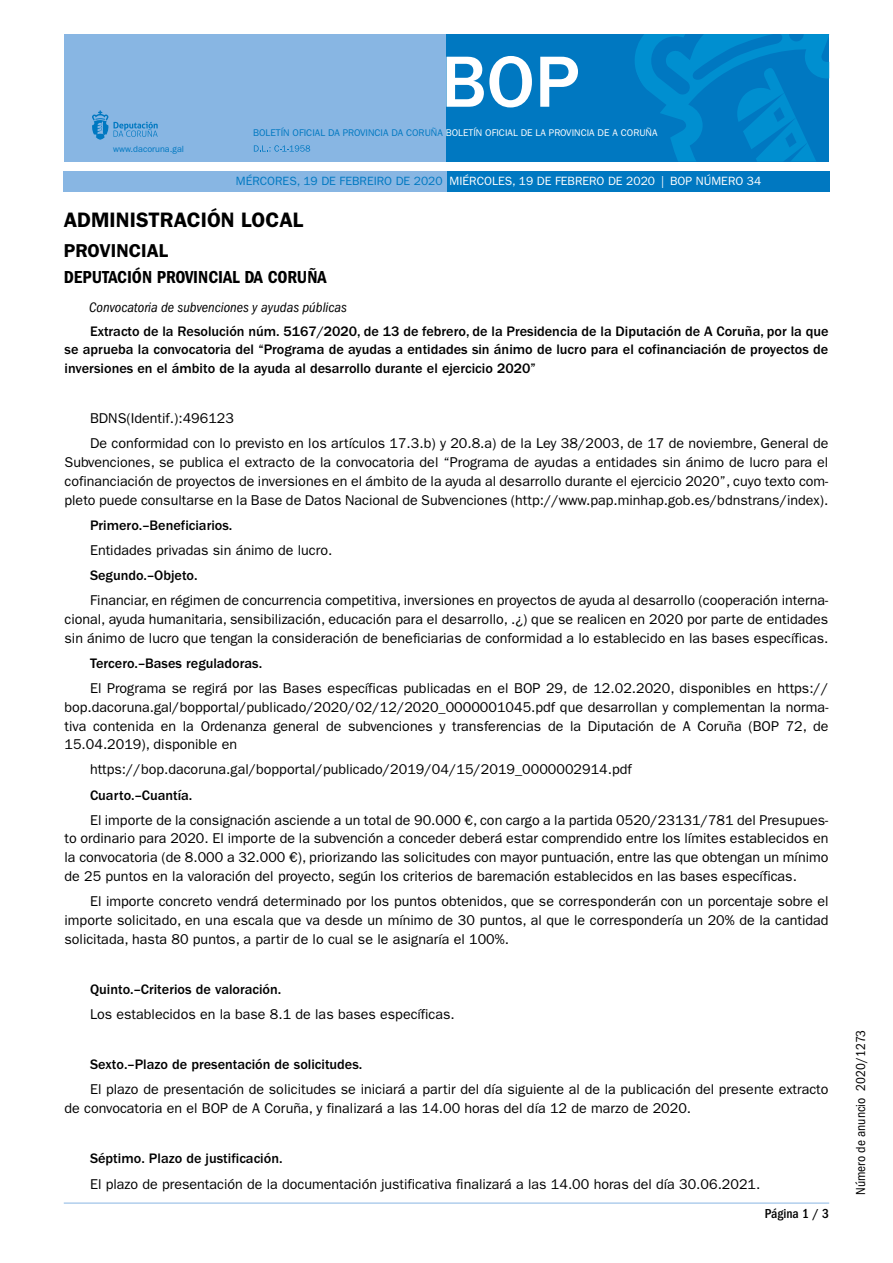
<style>
.page{position:relative;width:893px;height:1263px;background:#fff}
.page>*{position:absolute;margin:0;border:0;box-sizing:border-box;transform-origin:0 0}
.t1{font:500 75px "ITC Franklin Gothic Std";color:#fff}
.t2{font:600 21px "ITC Franklin Gothic Std";color:#000}
.t3{font:600 18.75px "ITC Franklin Gothic Std";color:#000}
.t4{font:18px "ITC Franklin Gothic Std Dm Cd";color:#000}
.t5{font:14.25px/18.8px "ITC Franklin Gothic Std";color:#000;text-align:justify}
.t6{font:500 14.25px/18.8px "ITC Franklin Gothic Std";color:#000;text-align:justify}
.t7{font:italic condensed 14.25px "ITC Franklin Gothic Std";color:#000}
.t8{font:condensed 13.5px "ITC Franklin Gothic Std";color:#000}
.t9{font:500 condensed 13.5px "ITC Franklin Gothic Std";color:#000}
.t10{font:12px "ITC Franklin Gothic Std";color:#fff}
.t11{font:9.75px "ITC Franklin Gothic Std";color:#fff}
.t12{font:9px "ITC Franklin Gothic Std";color:#0078c1}
.s1{color:#0078c1}
</style>
<div class="page">
<div style="left:64px;top:34px;width:382px;height:128px;background:#88b6e3"></div>
<div style="left:446px;top:34px;width:383px;height:128px;background:#0078c1"></div>
<svg style="left:254px;top:145px;width:56px;height:7px"></svg>
<svg style="left:92px;top:110px;width:66px;height:30px"></svg>
<svg style="left:635px;top:34px;width:194px;height:128px"></svg>
<div style="left:446px;top:171px;width:383px;height:20px;background:#0078c1"></div>
<div style="left:64px;top:171px;width:383px;height:20px;background:#88b6e3"></div>
<hr style="left:64px;top:1203px;width:765px;height:1px;background:#88b6e3">
<p class="t12" style="left:113px;top:143px;width:72px">www.dacoruna.gal</p>
<h1 class="t1" style="left:441px;top:40px;width:140px">BOP</h1>
<p class="t11" style="left:253px;top:127px;width:406px"><span class="s1">BOLETÍN OFICIAL DA PROVINCIA DA CORUÑA</span> BOLETÍN OFICIAL DE LA PROVINCIA DE A CORUÑA</p>
<p class="t10" style="left:236px;top:174px;width:527px"><span class="s1">MÉRCORES, 19 DE FEBREIRO DE 2020</span> MIÉRCOLES, 19 DE FEBRERO DE 2020 | BOP NÚMERO 34</p>
<h2 class="t2" style="left:64px;top:207px;width:229px">ADMINISTRACIÓN LOCAL</h2>
<h3 class="t3" style="left:64px;top:239px;width:95px">PROVINCIAL</h3>
<p class="t4" style="left:64px;top:267px;width:264px">DEPUTACIÓN PROVINCIAL DA CORUÑA</p>
<p class="t7" style="left:89px;top:300px;width:259px">Convocatoria de subvenciones y ayudas públicas</p>
<p class="t6" style="left:65px;top:322px;width:765px;text-indent:26px">Extracto de la Resolución núm. 5167/2020, de 13 de febrero, de la Presidencia de la Diputación de A Coruña, por la que se aprueba la convocatoria del “Programa de ayudas a entidades sin ánimo de lucro para el cofinanciación de proyectos de inversiones en el ámbito de la ayuda al desarrollo durante el ejercicio 2020”</p>
<p class="t5" style="left:90px;top:406px;width:740px;line-height:25px">BDNS(Identif.):496123<br>De conformidad con lo previsto en los artículos 17.3.b) y 20.8.a) de la Ley 38/2003, de 17 de noviembre, General de</p>
<p class="t5" style="left:65px;top:453px;width:765px">Subvenciones, se publica el extracto de la convocatoria del “Programa de ayudas a entidades sin ánimo de lucro para el cofinanciación de proyectos de inversiones en el ámbito de la ayuda al desarrollo durante el ejercicio 2020”, cuyo texto com&shy;pleto puede consultarse en la Base de Datos Nacional de Subvenciones (http://www.pap.minhap.gob.es/bdnstrans/index).</p>
<p class="t6" style="left:90px;top:516px;width:144px">Primero.–Beneficiarios.</p>
<p class="t5" style="left:90px;top:541px;width:244px">Entidades privadas sin ánimo de lucro.</p>
<p class="t6" style="left:90px;top:566px;width:109px">Segundo.–Objeto.</p>
<p class="t5" style="left:65px;top:591px;width:765px;text-indent:26px">Financiar, en régimen de concurrencia competitiva, inversiones en proyectos de ayuda al desarrollo (cooperación interna&shy;cional, ayuda humanitaria, sensibilización, educación para el desarrollo, .¿) que se realicen en 2020 por parte de entidades sin ánimo de lucro que tengan la consideración de beneficiarias de conformidad a lo establecido en las bases específicas.</p>
<p class="t6" style="left:90px;top:654px;width:174px">Tercero.–Bases reguladoras.</p>
<p class="t5" style="left:65px;top:679px;width:765px;text-indent:26px">El Programa se regirá por las Bases específicas publicadas en el BOP 29, de 12.02.2020, disponibles en https:// bop.dacoruna.gal/bopportal/publicado/2020/02/12/2020_0000001045.pdf que desarrollan y complementan la norma&shy;tiva contenida en la Ordenanza general de subvenciones y transferencias de la Diputación de A Coruña (BOP 72, de 15.04.2019), disponible en</p>
<p class="t5" style="left:90px;top:760px;width:543px">https://bop.dacoruna.gal/bopportal/publicado/2019/04/15/2019_0000002914.pdf</p>
<p class="t6" style="left:90px;top:786px;width:104px">Cuarto.–Cuantía.</p>
<p class="t5" style="left:65px;top:810px;width:765px;text-indent:26px">El importe de la consignación asciende a un total de 90.000 €, con cargo a la partida 0520/23131/781 del Presupues&shy;to ordinario para 2020. El importe de la subvención a conceder deberá estar comprendido entre los límites establecidos en la convocatoria (de 8.000 a 32.000 €), priorizando las solicitudes con mayor puntuación, entre las que obtengan un mínimo de 25 puntos en la valoración del proyecto, según los criterios de baremación establecidos en las bases específicas.</p>
<p class="t5" style="left:65px;top:892px;width:765px;text-indent:26px">El importe concreto vendrá determinado por los puntos obtenidos, que se corresponderán con un porcentaje sobre el importe solicitado, en una escala que va desde un mínimo de 30 puntos, al que le correspondería un 20% de la cantidad solicitada, hasta 80 puntos, a partir de lo cual se le asignaría el 100%.</p>
<p class="t6" style="left:90px;top:980px;width:193px">Quinto.–Criterios de valoración.</p>
<p class="t5" style="left:90px;top:1005px;width:366px">Los establecidos en la base 8.1 de las bases específicas.</p>
<p class="t6" style="left:90px;top:1055px;width:274px">Sexto.–Plazo de presentación de solicitudes.</p>
<p class="t5" style="left:65px;top:1080px;width:765px;text-indent:26px">El plazo de presentación de solicitudes se iniciará a partir del día siguiente al de la publicación del presente extracto de convocatoria en el BOP de A Coruña, y finalizará a las 14.00 horas del día 12 de marzo de 2020.</p>
<p class="t6" style="left:90px;top:1149px;width:194px">Séptimo. Plazo de justificación.</p>
<p class="t5" style="left:90px;top:1174px;width:672px">El plazo de presentación de la documentación justificativa finalizará a las 14.00 horas del día 30.06.2021.</p>
<p class="t9" style="left:765px;top:1206px;width:66px">Página 1 / 3</p>
<p class="t8" style="left:853px;top:1195px;width:167px;rotate:-90deg">Número de anuncio 2020/1273</p>
</div>
